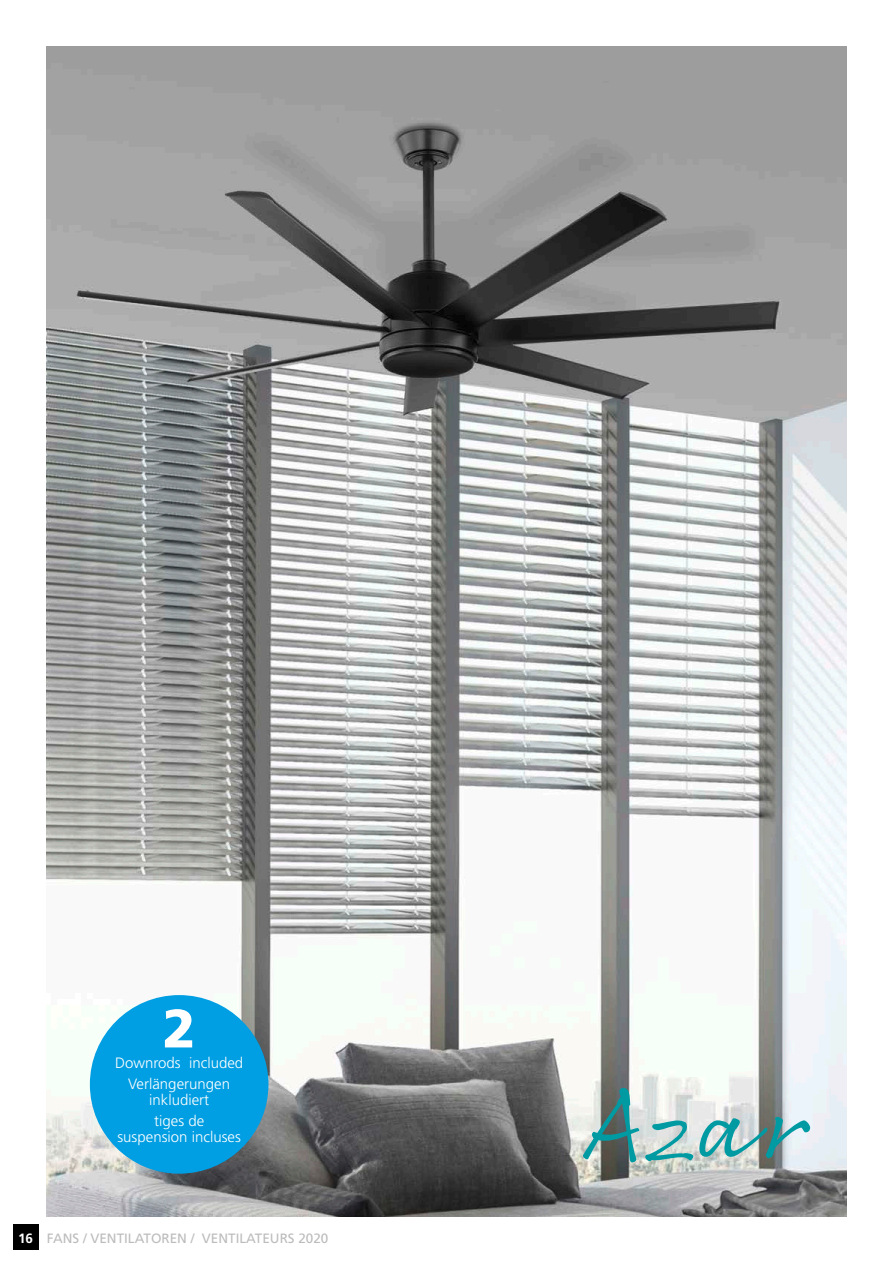
<style>
.page{position:relative;width:893px;height:1263px;background:#fff}
.page>*{position:absolute;margin:0;border:0;box-sizing:border-box;transform-origin:0 0}
.t1{font:108px "Rollerscript Smooth";color:#009aa3}
.t2{font:900 54px "Frutiger";color:#fff}
.t3{font:300 15px/20.7px "Frutiger";color:#fff;text-align:center}
.t4{font:13.5px "Frutiger";color:#bcbcbc}
.s1{font-weight:700;color:#fff}
</style>
<div class="page">
<img style="left:47px;top:47px;width:799px;height:1169px">
<div style="left:90px;top:995px;width:178px;height:179px;background:#009ee3;border-radius:50%"></div>
<div style="left:13px;top:1225px;width:25px;height:25px;background:#000"></div>
<h2 class="t2" style="left:163px;top:996px;width:35px">2</h2>
<p class="t3" style="left:115px;top:1052px;width:130px">Downrods included<br>Verlängerungen</p>
<p class="t3" style="left:149px;top:1090px;width:61px">inkludiert tiges de</p>
<p class="t3" style="left:117px;top:1127px;width:125px">suspension incluses</p>
<p class="t4" style="left:18px;top:1230px;width:312px"><span class="s1">16</span> FANS / VENTILATOREN / VENTILATEURS 2020</p>
<h1 class="t1" style="left:588px;top:1056px;width:221px">Azar</h1>
</div>
